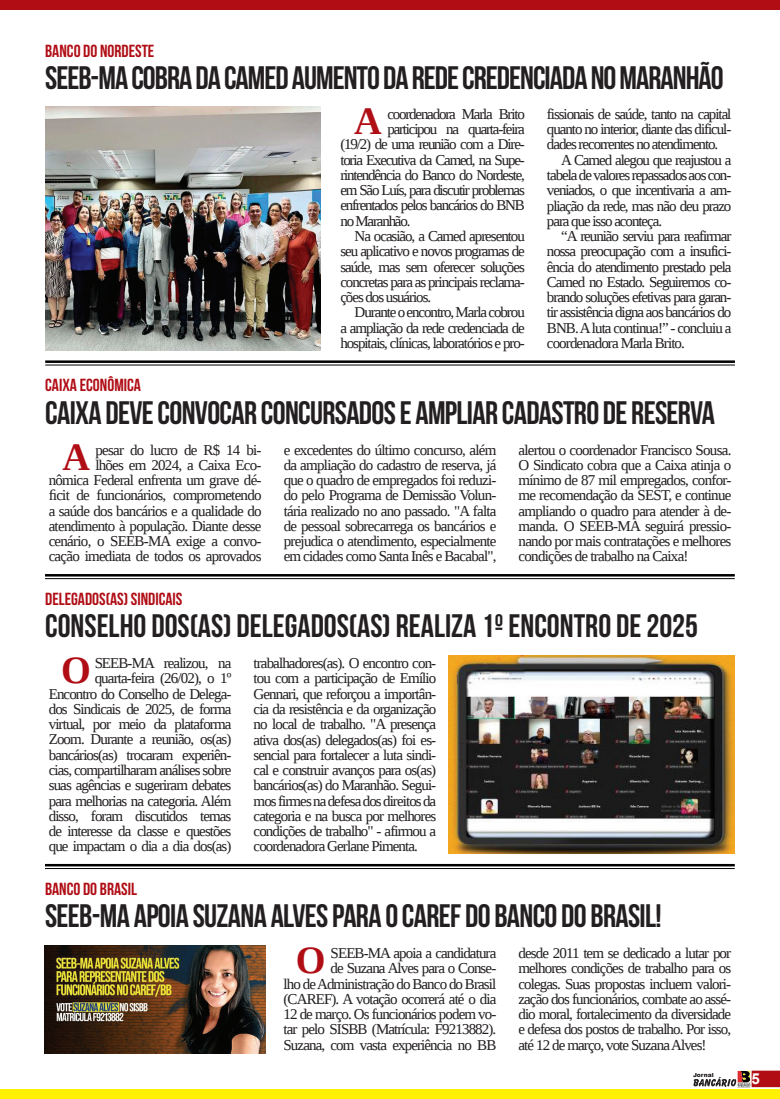
<style>
.page{position:relative;width:780px;height:1099px;background:#fff}
.page>*{position:absolute;margin:0;border:0;box-sizing:border-box;transform-origin:0 0}
.t1{font:700 38.25px "Liberation Serif";color:#b00d15}
.t2{font:32.5px "Bebas Neue";letter-spacing:-.02em;color:#231f20}
.t3{font:32.5px "Bebas Neue";color:#231f20}
.t4{font:17.5px "Bebas Neue";color:#b00d15}
.t5{font:15px/15.2px "Liberation Serif";letter-spacing:-.06em;color:#231f20;text-align:justify}
.t6{font:15px "Liberation Serif";letter-spacing:-.08em;color:#231f20}
.t7{font:700 15px "Arial";color:#fff}
.t8{font:900 6px "Arial";color:#231f20}
</style>
<div class="page">
<svg style="left:693px;top:1070px;width:87px;height:18px"></svg>
<div style="left:0;top:1089px;width:780px;height:9px;background:#fff101"></div>
<div style="left:0;top:0;width:780px;height:10px;background:#b00d15"></div>
<hr style="left:45px;top:360px;width:690px;height:3px;background:#000">
<hr style="left:45px;top:364px;width:690px;height:1px;background:#000">
<hr style="left:45px;top:574px;width:689px;height:2px;background:#000">
<hr style="left:45px;top:578px;width:689px;height:1px;background:#000">
<hr style="left:45px;top:863px;width:689px;height:3px;background:#000">
<hr style="left:45px;top:868px;width:689px;height:1px;background:#000">
<img style="left:45px;top:106px;width:276px;height:244px">
<img style="left:448px;top:655px;width:286px;height:198px">
<img style="left:44px;top:945px;width:221px;height:108px">
<p class="t4" style="left:45px;top:41px;width:111px">BANCO DO NORDESTE</p>
<h2 class="t2" style="left:45px;top:60px;width:680px">SEEB-MA COBRA DA CAMED AUMENTO DA REDE CREDENCIADA NO MARANHÃO</h2>
<h1 class="t1" style="left:354px;top:96px;width:29px">A</h1>
<p class="t6" style="left:387px;top:104px;width:139px">coordenadora Marla Brito</p>
<p class="t6" style="left:387px;top:119px;width:139px">participou na quarta-feira</p>
<p class="t6" style="left:340px;top:135px;width:186px">(19/2) de uma reunião com a Dire-</p>
<p class="t6" style="left:340px;top:150px;width:186px">toria Executiva da Camed, na Supe-</p>
<p class="t6" style="left:340px;top:165px;width:186px">rintendência do Banco do Nordeste,</p>
<p class="t6" style="left:340px;top:180px;width:186px">em São Luís, para discutir problemas</p>
<p class="t6" style="left:340px;top:196px;width:186px">enfrentados pelos bancários do BNB</p>
<p class="t6" style="left:340px;top:211px;width:72px">no Maranhão.</p>
<p class="t5" style="left:354px;top:228px;width:172px">Na ocasião, a Camed apresentou</p>
<p class="t5" style="left:340px;top:243px;width:186px">seu aplicativo e novos programas de</p>
<p class="t5" style="left:340px;top:259px;width:186px">saúde, mas sem oferecer soluções</p>
<p class="t5" style="left:340px;top:274px;width:186px">concretas para as principais reclama-</p>
<p class="t5" style="left:340px;top:289px;width:92px">ções dos usuários.</p>
<p class="t5" style="left:354px;top:304px;width:172px">Durante o encontro, Marla cobrou</p>
<p class="t5" style="left:340px;top:320px;width:186px">a ampliação da rede credenciada de</p>
<p class="t5" style="left:340px;top:335px;width:186px">hospitais, clínicas, laboratórios e pro-</p>
<p class="t5" style="left:547px;top:106px;width:186px">fissionais de saúde, tanto na capital</p>
<p class="t5" style="left:547px;top:121px;width:186px">quanto no interior, diante das dificul-</p>
<p class="t5" style="left:547px;top:137px;width:173px">dades recorrentes no atendimento.</p>
<p class="t5" style="left:561px;top:152px;width:172px">A Camed alegou que reajustou a</p>
<p class="t5" style="left:547px;top:167px;width:186px">tabela de valores repassados aos con-</p>
<p class="t5" style="left:547px;top:182px;width:186px">veniados, o que incentivaria a am-</p>
<p class="t5" style="left:547px;top:198px;width:186px">pliação da rede, mas não deu prazo</p>
<p class="t5" style="left:547px;top:213px;width:117px">para que isso aconteça.</p>
<p class="t5" style="left:561px;top:228px;width:172px">“A reunião serviu para reafirmar</p>
<p class="t5" style="left:547px;top:243px;width:186px">nossa preocupação com a insufici-</p>
<p class="t5" style="left:547px;top:259px;width:186px">ência do atendimento prestado pela</p>
<p class="t5" style="left:547px;top:274px;width:186px">Camed no Estado. Seguiremos co-</p>
<p class="t5" style="left:547px;top:289px;width:186px">brando soluções efetivas para garan-</p>
<p class="t5" style="left:547px;top:305px;width:186px">tir assistência digna aos bancários do</p>
<p class="t5" style="left:547px;top:320px;width:186px">BNB. A luta continua!” - concluiu a</p>
<p class="t5" style="left:547px;top:335px;width:139px">coordenadora Marla Brito.</p>
<p class="t4" style="left:45px;top:375px;width:97px">CAIXA ECONÔMICA</p>
<h2 class="t2" style="left:45px;top:395px;width:671px">CAIXA DEVE CONVOCAR CONCURSADOS E AMPLIAR CADASTRO DE RESERVA</h2>
<p class="t5" style="left:49px;top:442px;width:214px;text-align:right">pesar do lucro de R$ 14 bi-<br>lhões em 2024, a Caixa Eco-<br>nômica Federal enfrenta um grave dé&shy;ficit de funcionários, comprometendo a saúde dos bancários e a qualidade do atendimento à população. Diante desse cenário, o SEEB-MA exige a convo&shy;cação imediata de todos os aprovados</p>
<p class="t5" style="left:284px;top:442px;width:214px">e excedentes do último concurso, além da ampliação do cadastro de reserva, já que o quadro de empregados foi reduzi&shy;do pelo Programa de Demissão Volun&shy;tária realizado no ano passado. "A falta de pessoal sobrecarrega os bancários e prejudica o atendimento, especialmente em cidades como Santa Inês e Bacabal",</p>
<p class="t5" style="left:518px;top:442px;width:214px">alertou o coordenador Francisco Sousa.<br>O Sindicato cobra que a Caixa atinja o mínimo de 87 mil empregados, confor&shy;me recomendação da SEST, e continue ampliando o quadro para atender à de&shy;manda. O SEEB-MA seguirá pressio&shy;nando por mais contratações e melhores condições de trabalho na Caixa!</p>
<h1 class="t1" style="left:63px;top:431px;width:29px">A</h1>
<p class="t4" style="left:45px;top:589px;width:139px">DELEGADOS(AS) SINDICAIS</p>
<h2 class="t3" style="left:45px;top:608px;width:654px">CONSELHO DOS(AS) DELEGADOS(AS) REALIZA 1º ENCONTRO DE 2025</h2>
<p class="t5" style="left:49px;top:655px;width:184px;text-align:right">SEEB-MA realizou, na quarta-feira (26/02), o 1º<br>Encontro do Conselho de Delega&shy;dos Sindicais de 2025, de forma virtual, por meio da plataforma<br>Zoom. Durante a reunião, os(as) bancários(as) trocaram experiên&shy;cias, compartilharam análises sobre suas agências e sugeriram debates para melhorias na categoria. Além disso, foram discutidos temas de interesse da classe e questões que impactam o dia a dia dos(as)</p>
<p class="t5" style="left:253px;top:655px;width:184px">trabalhadores(as). O encontro con&shy;tou com a participação de Emílio Gennari, que reforçou a importân&shy;cia da resistência e da organização no local de trabalho. "A presença ativa dos(as) delegados(as) foi es&shy;sencial para fortalecer a luta sindi&shy;cal e construir avanços para os(as) bancários(as) do Maranhão. Segui&shy;mos firmes na defesa dos direitos da categoria e na busca por melhores condições de trabalho" - afirmou a coordenadora Gerlane Pimenta.</p>
<h1 class="t1" style="left:61px;top:645px;width:31px">O</h1>
<p class="t4" style="left:45px;top:879px;width:93px">BANCO DO BRASIL</p>
<h2 class="t2" style="left:45px;top:898px;width:618px">SEEB-MA APOIA SUZANA ALVES PARA O CAREF DO BANCO DO BRASIL!</h2>
<p class="t5" style="left:283px;top:945px;width:214px;text-align:right">SEEB-MA apoia a candidatura<br>de Suzana Alves para o Conse-<br>lho de Administração do Banco do Brasil (CAREF). A votação ocorrerá até o dia 12 de março. Os funcionários podem vo&shy;tar pelo SISBB (Matrícula: F9213882).<br>Suzana, com vasta experiência no BB</p>
<p class="t5" style="left:518px;top:945px;width:214px">desde 2011 tem se dedicado a lutar por melhores condições de trabalho para os colegas. Suas propostas incluem valori&shy;zação dos funcionários, combate ao assé&shy;dio moral, fortalecimento da diversidade e defesa dos postos de trabalho. Por isso, até 12 de março, vote Suzana Alves!</p>
<h1 class="t1" style="left:296px;top:934px;width:31px">O</h1>
<p class="t8" style="left:693px;top:1070px;width:22px">Jornal</p>
<p class="t7" style="left:751px;top:1068px;width:10px">5</p>
</div>
